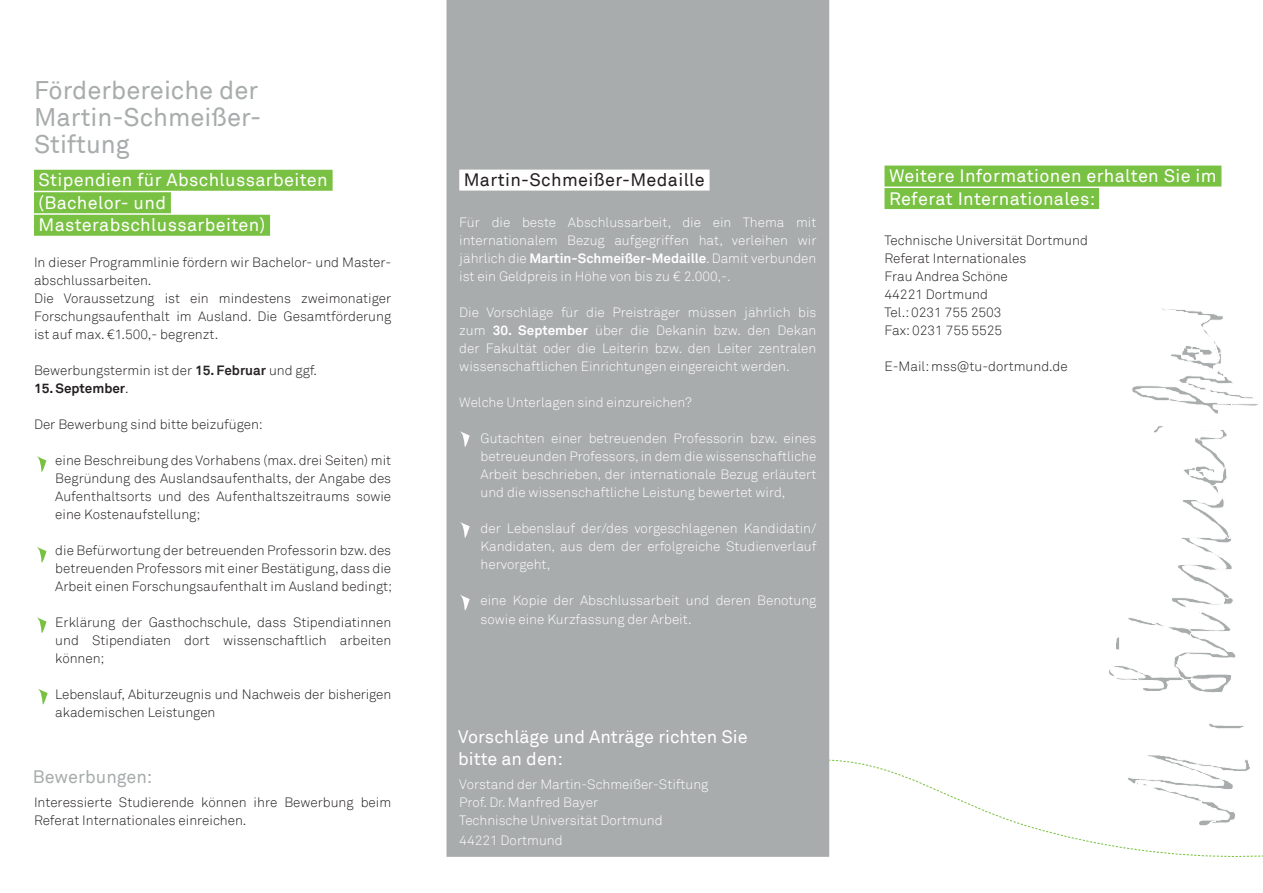
<style>
.page{position:relative;width:1263px;height:893px;background:#fff}
.page>*{position:absolute;margin:0;border:0;box-sizing:border-box;transform-origin:0 0}
.Rubrik_Neu{font:25.5px/27px "Akkurat";color:#a8acac}
.Rubrik_Neu-2{font:18px "Akkurat";letter-spacing:.02em;color:#fff}
.Rubrik_Neu-3{font:18px/22.5px "Akkurat";color:#fff}
.Rubrik_Neu-4{font:18px "Akkurat";letter-spacing:.02em;color:#231f20}
.t1{font:18px "Akkurat";color:#a8acac}
.Rubrik_Neu-5{font:300 13.5px/18px "Akkurat";color:#231f20;text-align:justify}
.t2{font:300 13.5px/18px "Akkurat";color:#fff;text-align:justify}
.t3{font:700 13.5px "Akkurat";color:#231f20}
.s1{font-weight:700;color:#282526}
.s2{font-weight:300}
.s3{font-weight:700}
</style>
<div class="page">
<div style="left:446px;top:0;width:383px;height:857px;background:#a8acac"></div>
<div style="left:34px;top:170px;width:299px;height:21px;background:#79c142"></div>
<div style="left:34px;top:192px;width:137px;height:21px;background:#79c142"></div>
<div style="left:34px;top:215px;width:236px;height:21px;background:#79c142"></div>
<div style="left:459px;top:170px;width:250px;height:21px;background:#fff"></div>
<div style="left:884px;top:166px;width:337px;height:21px;background:#79c142"></div>
<div style="left:884px;top:188px;width:215px;height:21px;background:#79c142"></div>
<svg style="left:36px;top:456px;width:10px;height:16px"></svg>
<svg style="left:37px;top:547px;width:10px;height:16px"></svg>
<svg style="left:36px;top:617px;width:11px;height:16px"></svg>
<svg style="left:459px;top:431px;width:11px;height:31px"></svg>
<svg style="left:38px;top:689px;width:10px;height:16px"></svg>
<svg style="left:459px;top:522px;width:11px;height:30px"></svg>
<svg style="left:459px;top:594px;width:11px;height:31px"></svg>
<svg style="left:1209px;top:723px;width:35px;height:6px"></svg>
<svg style="left:1132px;top:308px;width:126px;height:106px"></svg>
<svg style="left:1109px;top:426px;width:127px;height:267px"></svg>
<svg style="left:829px;top:755px;width:434px;height:102px"></svg>
<p class="Rubrik_Neu" style="left:34px;top:77px;width:229px">Förderbereiche der<br>Martin-Schmeißer-<br>Stiftung</p>
<p class="Rubrik_Neu-2" style="left:39px;top:169px;width:291px">Stipendien für Abschlussarbeiten</p>
<p class="Rubrik_Neu-2" style="left:39px;top:192px;width:129px">(Bachelor- und</p>
<p class="Rubrik_Neu-2" style="left:39px;top:214px;width:228px">Masterabschlussarbeiten)</p>
<p class="Rubrik_Neu-5" style="left:34px;top:254px;width:359px">In dieser Programmlinie fördern wir Bachelor- und Master&shy;abschlussarbeiten.</p>
<p class="Rubrik_Neu-5" style="left:34px;top:290px;width:359px">Die Voraussetzung ist ein mindestens zweimonatiger Forschungsaufenthalt im Ausland. Die Gesamtförderung ist auf max. €1.500,- begrenzt.</p>
<p class="Rubrik_Neu-5" style="left:34px;top:362px;width:285px">Bewerbungstermin ist der <span class="s1">15. Februar</span> und ggf.</p>
<p class="t3" style="left:34px;top:380px;width:96px">15. September<span class="s2">.</span></p>
<p class="Rubrik_Neu-5" style="left:34px;top:416px;width:230px">Der Bewerbung sind bitte beizufügen:</p>
<p class="Rubrik_Neu-5" style="left:55px;top:452px;width:337px">eine Beschreibung des Vorhabens (max. drei Seiten) mit Begründung des Auslandsaufenthalts, der Angabe des Aufenthaltsorts und des Aufenthaltszeitraums sowie eine Kostenaufstellung;</p>
<p class="Rubrik_Neu-5" style="left:55px;top:542px;width:338px">die Befürwortung der betreuenden Professorin bzw. des betreuenden Professors mit einer Bestätigung, dass die Arbeit einen Forschungsaufenthalt im Ausland bedingt;</p>
<p class="Rubrik_Neu-5" style="left:55px;top:614px;width:337px">Erklärung der Gasthochschule, dass Stipendiatinnen und Stipendiaten dort wissenschaftlich arbeiten können;</p>
<p class="Rubrik_Neu-5" style="left:55px;top:686px;width:337px">Lebenslauf, Abiturzeugnis und Nachweis der bisherigen akademischen Leistungen</p>
<p class="t1" style="left:33px;top:766px;width:121px">Bewerbungen:</p>
<p class="Rubrik_Neu-5" style="left:34px;top:794px;width:359px">Interessierte Studierende können ihre Bewerbung beim<br>Referat Internationales einreichen.</p>
<p class="Rubrik_Neu-4" style="left:464px;top:169px;width:242px">Martin-Schmeißer-Medaille</p>
<p class="t2" style="left:459px;top:213px;width:359px">Für die beste Abschlussarbeit, die ein Thema mit internationalem Bezug aufgegriffen hat, verleihen wir jährlich die <span class="s3">Martin-Schmeißer-Medaille</span>. Damit verbunden ist ein Geldpreis in Höhe von bis zu € 2.000,-.</p>
<p class="t2" style="left:459px;top:303px;width:359px">Die Vorschläge für die Preisträger müssen jährlich bis zum <span class="s3">30. September</span> über die Dekanin bzw. den Dekan der Fakultät oder die Leiterin bzw. den Leiter zentralen wissenschaftlichen Einrichtungen eingereicht werden.</p>
<p class="t2" style="left:459px;top:393px;width:234px">Welche Unterlagen sind einzureichen?</p>
<p class="t2" style="left:480px;top:429px;width:337px">Gutachten einer betreuenden Professorin bzw. eines betreueunden Professors, in dem die wissenschaftliche Arbeit beschrieben, der internationale Bezug erläutert und die wissenschaftliche Leistung bewertet wird,</p>
<p class="t2" style="left:480px;top:519px;width:337px">der Lebenslauf der/des vorgeschlagenen Kandidatin/ Kandidaten, aus dem der erfolgreiche Studienverlauf hervorgeht,</p>
<p class="t2" style="left:480px;top:590px;width:337px;line-height:19.5px">eine Kopie der Abschlussarbeit und deren Benotung sowie eine Kurzfassung der Arbeit.</p>
<p class="Rubrik_Neu-3" style="left:458px;top:725px;width:291px">Vorschläge und Anträge richten Sie bitte an den:</p>
<p class="t2" style="left:459px;top:776px;width:251px">Vorstand der Martin-Schmeißer-Stiftung</p>
<p class="t2" style="left:459px;top:794px;width:140px">Prof. Dr. Manfred Bayer</p>
<p class="t2" style="left:459px;top:812px;width:205px">Technische Universität Dortmund</p>
<p class="t2" style="left:459px;top:831px;width:105px">44221 Dortmund</p>
<p class="Rubrik_Neu-2" style="left:889px;top:165px;width:329px">Weitere Informationen erhalten Sie im</p>
<p class="Rubrik_Neu-2" style="left:889px;top:188px;width:208px">Referat Internationales:</p>
<p class="Rubrik_Neu-5" style="left:884px;top:232px;width:205px">Technische Universität Dortmund</p>
<p class="Rubrik_Neu-5" style="left:884px;top:250px;width:143px">Referat Internationales</p>
<p class="Rubrik_Neu-5" style="left:884px;top:268px;width:125px">Frau Andrea Schöne</p>
<p class="Rubrik_Neu-5" style="left:884px;top:286px;width:105px">44221 Dortmund</p>
<p class="Rubrik_Neu-5" style="left:884px;top:304px;width:118px">Tel.: 0231 755 2503</p>
<p class="Rubrik_Neu-5" style="left:884px;top:322px;width:119px">Fax: 0231 755 5525</p>
<p class="Rubrik_Neu-5" style="left:884px;top:358px;width:185px">E-Mail: mss@tu-dortmund.de</p>
</div>
